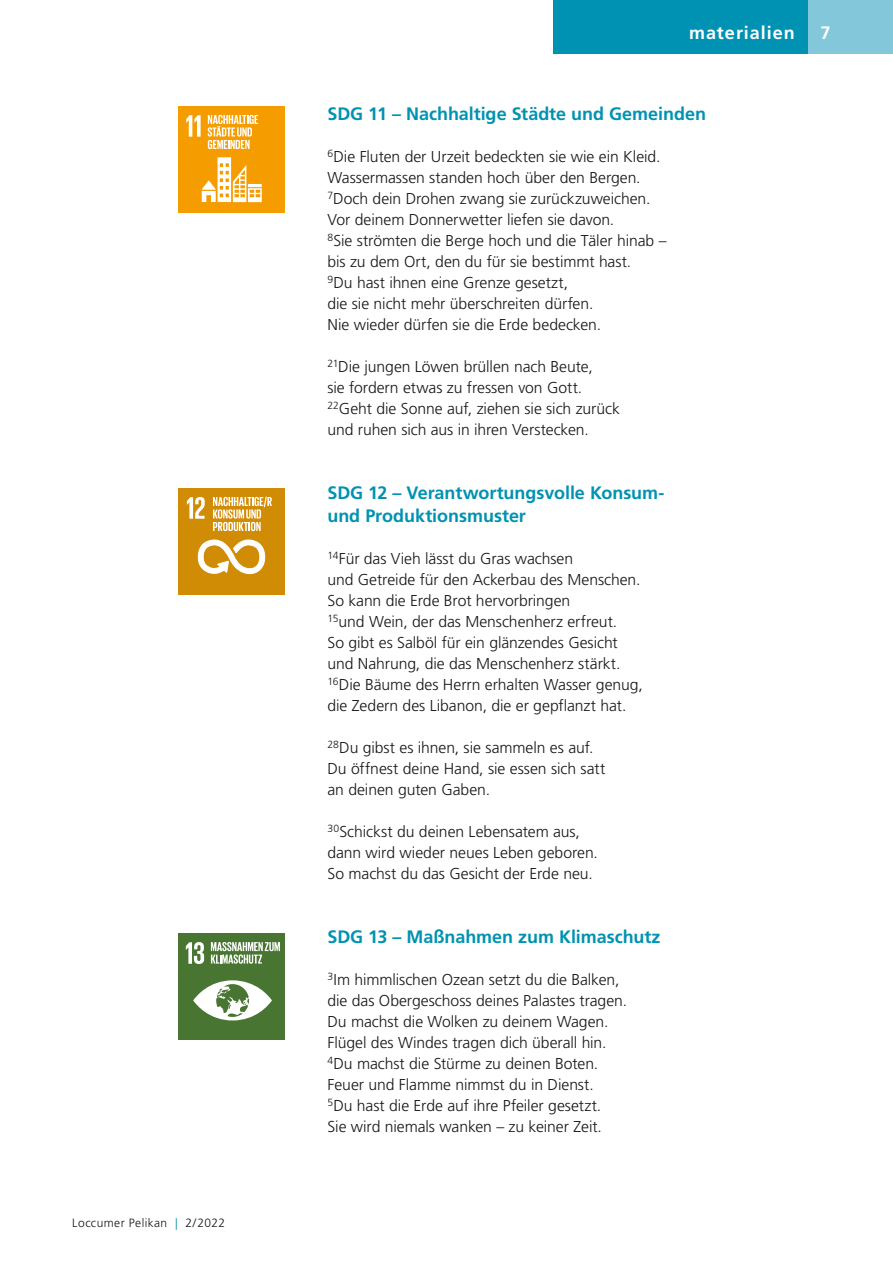
<style>
.page{position:relative;width:893px;height:1263px;background:#fff}
.page>*{position:absolute;margin:0;border:0;box-sizing:border-box;transform-origin:0 0}
._1__ZwischenÜ{font:700 18px/22.5px "Frutiger LT Std";color:#0092b2}
.t1{font:700 18px "Frutiger LT Std";letter-spacing:.055em;color:#fff}
.Material_Fließtext{font:300 15.75px "Frutiger LT Std";letter-spacing:-.005em;color:#181716}
.t2{font:300 12px "Frutiger LT Std";letter-spacing:.035em;color:#181716}
.s1{color:#0092b2}
</style>
<div class="page">
<div style="left:553px;top:0;width:259px;height:54px;background:#0092b2"></div>
<div style="left:808px;top:0;width:85px;height:54px;background:#83c7da"></div>
<div style="left:179px;top:106px;width:106px;height:107px;background:#f59c00"></div>
<svg style="left:186px;top:115px;width:15px;height:22px"></svg>
<svg style="left:208px;top:115px;width:50px;height:34px"></svg>
<svg style="left:202px;top:157px;width:60px;height:45px"></svg>
<div style="left:179px;top:488px;width:106px;height:107px;background:#d18c05"></div>
<svg style="left:187px;top:497px;width:18px;height:22px"></svg>
<svg style="left:198px;top:539px;width:67px;height:36px"></svg>
<svg style="left:213px;top:497px;width:59px;height:34px"></svg>
<div style="left:179px;top:933px;width:106px;height:107px;background:#487632"></div>
<svg style="left:186px;top:942px;width:18px;height:22px"></svg>
<svg style="left:193px;top:980px;width:79px;height:40px"></svg>
<svg style="left:211px;top:942px;width:69px;height:22px"></svg>
<p class="t2" style="left:72px;top:1216px;width:154px">Loccumer Pelikan <span class="s1">|</span> 2/2022</p>
<p class="t1" style="left:689px;top:22px;width:107px">materialien</p>
<p class="t1" style="left:820px;top:22px;width:12px">7</p>
<p class="_1__ZwischenÜ" style="left:327px;top:102px;width:380px">SDG 11 – Nachhaltige Städte und Gemeinden</p>
<p class="Material_Fließtext" style="left:327px;top:147px;width:335px"><sup>6</sup>Die Fluten der Urzeit bedeckten sie wie ein Kleid.</p>
<p class="Material_Fließtext" style="left:327px;top:168px;width:315px">Wassermassen standen hoch über den Bergen.</p>
<p class="Material_Fließtext" style="left:327px;top:189px;width:325px"><sup>7</sup>Doch dein Drohen zwang sie zurückzuweichen.</p>
<p class="Material_Fließtext" style="left:327px;top:210px;width:288px">Vor deinem Donnerwetter liefen sie davon.</p>
<p class="Material_Fließtext" style="left:327px;top:231px;width:341px"><sup>8</sup>Sie strömten die Berge hoch und die Täler hinab –</p>
<p class="Material_Fließtext" style="left:327px;top:252px;width:305px">bis zu dem Ort, den du für sie bestimmt hast.</p>
<p class="Material_Fließtext" style="left:327px;top:273px;width:242px"><sup>9</sup>Du hast ihnen eine Grenze gesetzt,</p>
<p class="Material_Fließtext" style="left:327px;top:294px;width:267px">die sie nicht mehr überschreiten dürfen.</p>
<p class="Material_Fließtext" style="left:327px;top:315px;width:275px">Nie wieder dürfen sie die Erde bedecken.</p>
<p class="Material_Fließtext" style="left:327px;top:357px;width:267px"><sup>21</sup>Die jungen Löwen brüllen nach Beute,</p>
<p class="Material_Fließtext" style="left:327px;top:378px;width:256px">sie fordern etwas zu fressen von Gott.</p>
<p class="Material_Fließtext" style="left:327px;top:399px;width:294px"><sup>22</sup>Geht die Sonne auf, ziehen sie sich zurück</p>
<p class="Material_Fließtext" style="left:327px;top:420px;width:263px">und ruhen sich aus in ihren Verstecken.</p>
<p class="_1__ZwischenÜ" style="left:327px;top:482px;width:339px">SDG 12 – Verantwortungsvolle Konsum&shy;und Produktionsmuster</p>
<p class="Material_Fließtext" style="left:327px;top:549px;width:247px"><sup>14</sup>Für das Vieh lässt du Gras wachsen</p>
<p class="Material_Fließtext" style="left:327px;top:570px;width:315px">und Getreide für den Ackerbau des Menschen.</p>
<p class="Material_Fließtext" style="left:327px;top:591px;width:244px">So kann die Erde Brot hervorbringen</p>
<p class="Material_Fließtext" style="left:327px;top:612px;width:291px"><sup>15</sup>und Wein, der das Menschenherz erfreut.</p>
<p class="Material_Fließtext" style="left:327px;top:633px;width:292px">So gibt es Salböl für ein glänzendes Gesicht</p>
<p class="Material_Fließtext" style="left:327px;top:654px;width:294px">und Nahrung, die das Menschenherz stärkt.</p>
<p class="Material_Fließtext" style="left:327px;top:675px;width:317px"><sup>16</sup>Die Bäume des Herrn erhalten Wasser genug,</p>
<p class="Material_Fließtext" style="left:327px;top:696px;width:300px">die Zedern des Libanon, die er gepflanzt hat.</p>
<p class="Material_Fließtext" style="left:327px;top:738px;width:268px"><sup>28</sup>Du gibst es ihnen, sie sammeln es auf.</p>
<p class="Material_Fließtext" style="left:327px;top:759px;width:279px">Du öffnest deine Hand, sie essen sich satt</p>
<p class="Material_Fließtext" style="left:327px;top:780px;width:164px">an deinen guten Gaben.</p>
<p class="Material_Fließtext" style="left:327px;top:822px;width:254px"><sup>30</sup>Schickst du deinen Lebensatem aus,</p>
<p class="Material_Fließtext" style="left:327px;top:843px;width:272px">dann wird wieder neues Leben geboren.</p>
<p class="Material_Fließtext" style="left:327px;top:864px;width:267px">So machst du das Gesicht der Erde neu.</p>
<p class="_1__ZwischenÜ" style="left:327px;top:926px;width:335px">SDG 13 – Maßnahmen zum Klimaschutz</p>
<p class="Material_Fließtext" style="left:327px;top:971px;width:293px"><sup>3</sup>Im himmlischen Ozean setzt du die Balken,</p>
<p class="Material_Fließtext" style="left:327px;top:992px;width:301px">die das Obergeschoss deines Palastes tragen.</p>
<p class="Material_Fließtext" style="left:327px;top:1013px;width:283px">Du machst die Wolken zu deinem Wagen.</p>
<p class="Material_Fließtext" style="left:327px;top:1034px;width:281px">Flügel des Windes tragen dich überall hin.</p>
<p class="Material_Fließtext" style="left:327px;top:1055px;width:272px"><sup>4</sup>Du machst die Stürme zu deinen Boten.</p>
<p class="Material_Fließtext" style="left:327px;top:1076px;width:268px">Feuer und Flamme nimmst du in Dienst.</p>
<p class="Material_Fließtext" style="left:327px;top:1097px;width:275px"><sup>5</sup>Du hast die Erde auf ihre Pfeiler gesetzt.</p>
<p class="Material_Fließtext" style="left:327px;top:1118px;width:276px">Sie wird niemals wanken – zu keiner Zeit.</p>
</div>
